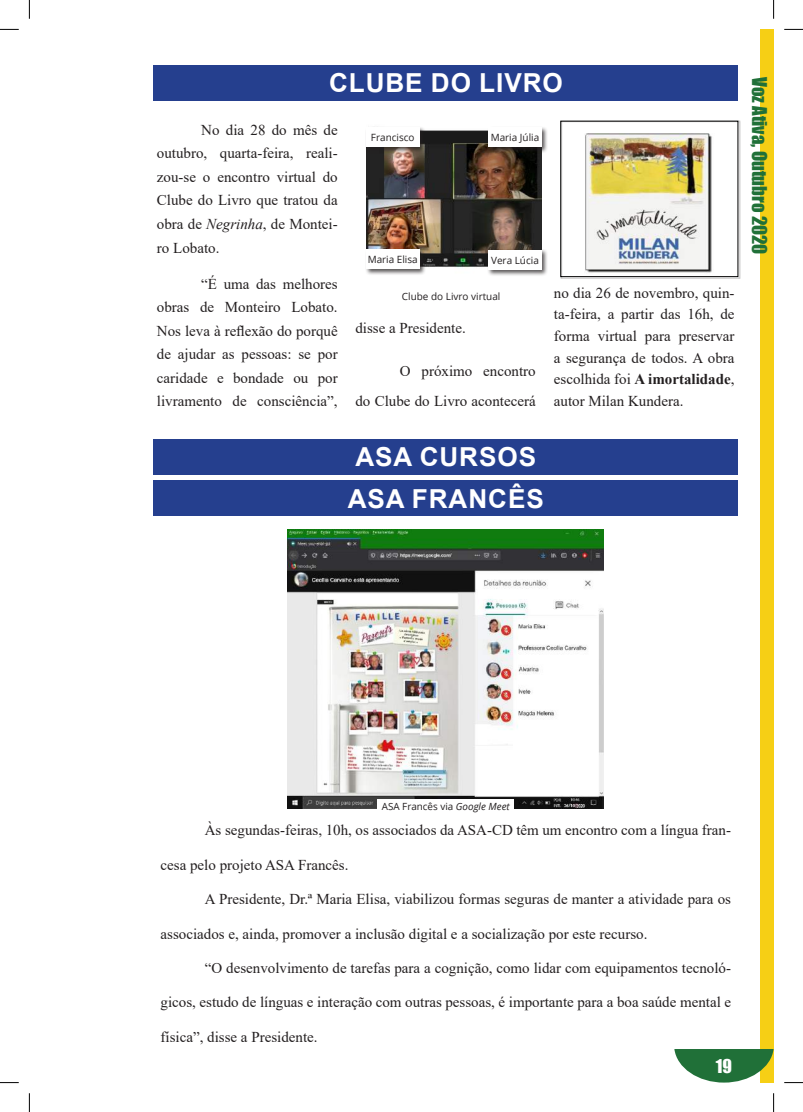
<style>
.page{position:relative;width:803px;height:1112px;background:#fff}
.page>*{position:absolute;margin:0;border:0;box-sizing:border-box;transform-origin:0 0}
.t1{font:700 26.12px "Arial";letter-spacing:.035em;color:#fff}
.t2{font:18.75px "Impact";color:#207038}
.t3{font:17.5px "Impact";color:#fff}
.t4{font:15px/23.5px "Times New Roman";color:#231f20;text-align:justify}
.t5{font:10px "Open Sans";color:#231f20}
.t6{font:9.88px "Open Sans";color:#231f20}
.s1{font-style:italic}
.s2{font-weight:700}
</style>
<div class="page">
<div style="left:760px;top:29px;width:13px;height:1053px;background:#f6cf15"></div>
<svg style="left:674px;top:1049px;width:99px;height:33px"></svg>
<div style="left:153px;top:480px;width:585px;height:36px;background:#253f8e"></div>
<img style="left:288px;top:529px;width:316px;height:279px">
<div style="left:377px;top:798px;width:137px;height:16px;background:#fff"></div>
<div style="left:153px;top:439px;width:585px;height:35px;background:#253f8e"></div>
<div style="left:560px;top:121px;width:178px;height:156px;border:1px solid #000"></div>
<img style="left:366px;top:130px;width:175px;height:138px">
<div style="left:487px;top:126px;width:61px;height:27px;background:#231f20;opacity:.75"></div>
<div style="left:488px;top:127px;width:53px;height:20px;background:#fff"></div>
<div style="left:487px;top:249px;width:61px;height:27px;background:#231f20;opacity:.75"></div>
<div style="left:488px;top:250px;width:53px;height:20px;background:#fff"></div>
<div style="left:365px;top:248px;width:61px;height:27px;background:#231f20;opacity:.75"></div>
<div style="left:366px;top:249px;width:53px;height:20px;background:#fff"></div>
<div style="left:365px;top:126px;width:61px;height:27px;background:#231f20;opacity:.75"></div>
<div style="left:366px;top:127px;width:53px;height:20px;background:#fff"></div>
<img style="left:585px;top:133px;width:127px;height:140px">
<div style="left:154px;top:65px;width:584px;height:35px;background:#253f8e"></div>
<svg style="left:0;top:29px;width:19px;height:1px"></svg>
<svg style="left:784px;top:29px;width:19px;height:1px"></svg>
<svg style="left:0;top:1082px;width:19px;height:1px"></svg>
<svg style="left:784px;top:1082px;width:19px;height:1px"></svg>
<svg style="left:29px;top:0;width:1px;height:19px"></svg>
<svg style="left:29px;top:1093px;width:1px;height:18px"></svg>
<svg style="left:773px;top:0;width:1px;height:19px"></svg>
<svg style="left:773px;top:1093px;width:1px;height:18px"></svg>
<h1 class="t1" style="left:329px;top:64px;width:235px">CLUBE DO LIVRO</h1>
<p class="t4" style="left:157px;top:118px;width:182px;text-indent:44px">No dia 28 do mês de outubro, quarta-feira, reali&shy;zou-se o encontro virtual do Clube do Livro que tratou da obra de <span class="s1">Negrinha</span>, de Montei&shy;ro Lobato.</p>
<p class="t4" style="left:157px;top:271px;width:182px;text-indent:44px">“É uma das melhores obras de Monteiro Lobato.<br>Nos leva à reflexão do porquê de ajudar as pessoas: se por caridade e bondade ou por livramento de consciência”,</p>
<p class="t5" style="left:371px;top:130px;width:45px">Francisco</p>
<p class="t5" style="left:491px;top:130px;width:50px">Maria Júlia</p>
<p class="t5" style="left:368px;top:252px;width:52px">Maria Elisa</p>
<p class="t5" style="left:491px;top:253px;width:49px">Vera Lúcia</p>
<p class="t5" style="left:402px;top:289px;width:100px">Clube do Livro virtual</p>
<p class="t4" style="left:355px;top:315px;width:112px">disse a Presidente.</p>
<p class="t4" style="left:355px;top:355px;width:182px;line-height:30.5px;text-align:right">O próximo encontro<br>do Clube do Livro acontecerá</p>
<p class="t4" style="left:554px;top:281px;width:182px;line-height:21.6px">no dia 26 de novembro, quin&shy;ta-feira, a partir das 16h, de forma virtual para preservar a segurança de todos. A obra escolhida foi <span class="s2">A imortalidade</span>, autor Milan Kundera.</p>
<h1 class="t1" style="left:355px;top:438px;width:182px">ASA CURSOS</h1>
<h1 class="t1" style="left:348px;top:480px;width:198px">ASA FRANCÊS</h1>
<p class="t2" style="left:774px;top:77px;width:179px;rotate:90deg">Voz Ativa, Outubro 2020</p>
<p class="t6" style="left:382px;top:799px;width:129px">ASA Francês via <span class="s1">Google Meet</span></p>
<p class="t4" style="left:205px;top:817px;width:528px">Às segundas-feiras, 10h, os associados da ASA-CD têm um encontro com a língua fran-</p>
<p class="t4" style="left:160px;top:852px;width:189px">cesa pelo projeto ASA Francês.</p>
<p class="t4" style="left:205px;top:886px;width:528px">A Presidente, Dr.ª Maria Elisa, viabilizou formas seguras de manter a atividade para os</p>
<p class="t4" style="left:160px;top:921px;width:488px">associados e, ainda, promover a inclusão digital e a socialização por este recurso.</p>
<p class="t4" style="left:205px;top:955px;width:528px">“O desenvolvimento de tarefas para a cognição, como lidar com equipamentos tecnoló-</p>
<p class="t4" style="left:160px;top:989px;width:572px">gicos, estudo de línguas e interação com outras pessoas, é importante para a boa saúde mental e</p>
<p class="t4" style="left:160px;top:1024px;width:159px">física”, disse a Presidente.</p>
<p class="t3" style="left:716px;top:1051px;width:18px">19</p>
</div>
